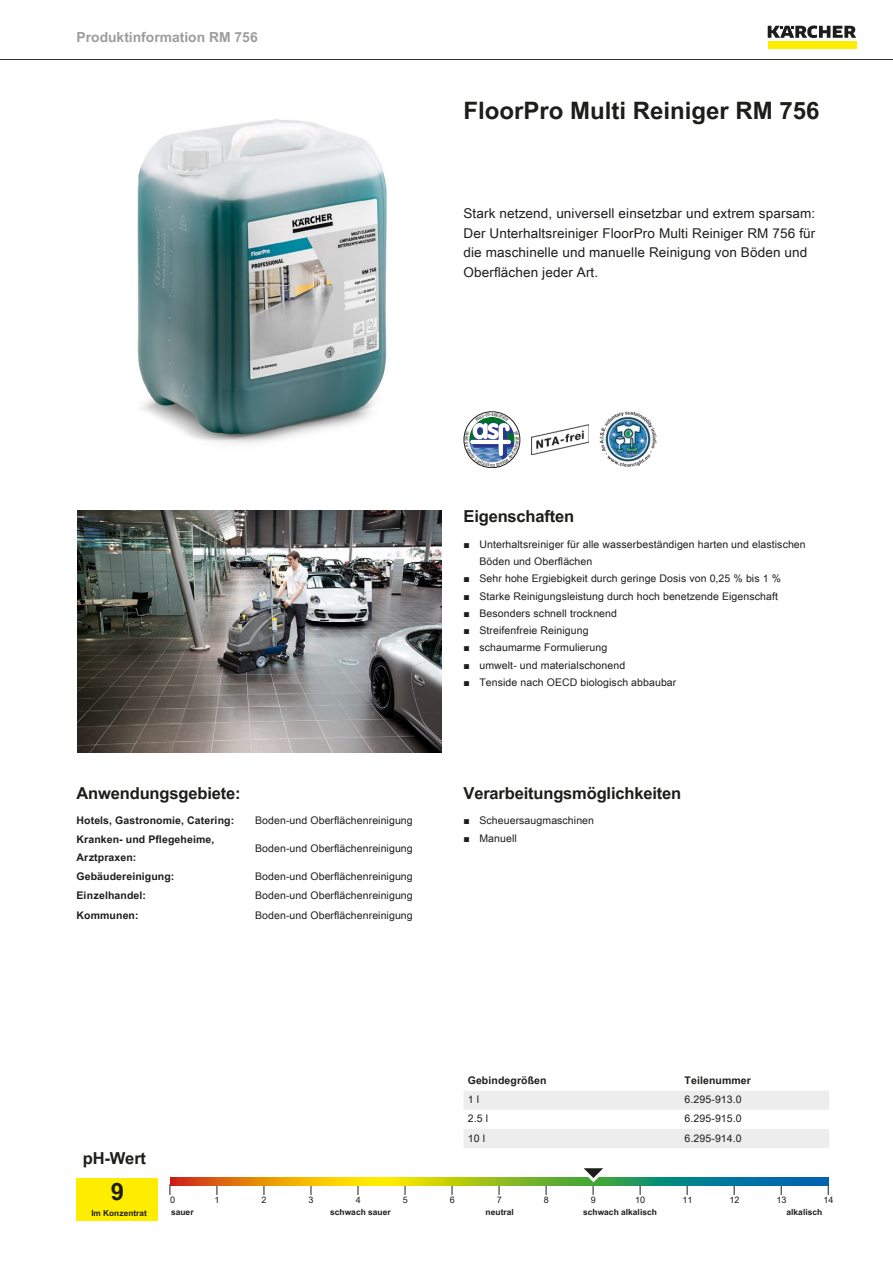
<style>
.page{position:relative;width:893px;height:1263px;background:#fff}
.page>*{position:absolute;margin:0;border:0;box-sizing:border-box;transform-origin:0 0}
.t1{font:700 24px "Arial Unicode MS";color:#1d1d1b}
.t2{font:700 16.5px "Arial Unicode MS";letter-spacing:-.01em;color:#1d1d1b}
.t3{font:700 13.8px "Arial Unicode MS";color:#9d9d9d}
.t4{font:13.5px/19.5px "Arial Unicode MS";letter-spacing:.01em;color:#1d1d1b}
.t5{font:10.5px/17.2px "Arial Unicode MS";letter-spacing:.01em;color:#1d1d1b}
.t6{font:700 10.5px/17.2px "Arial Unicode MS";letter-spacing:.01em;color:#1d1d1b}
.t7{font:9px "Arial Unicode MS";color:#1d1d1b}
.t8{font:700 8.4px "Arial Unicode MS";color:#1d1d1b}
.t9{font:700 8.25px "Arial Unicode MS";color:#1d1d1b}
.s1{font-family:"Arial"}
</style>
<div class="page">
<hr style="left:0;top:59px;width:893px;height:1px;background:#1d1d1b">
<div style="left:768px;top:42px;width:88px;height:7px;background:#ffed00"></div>
<svg style="left:768px;top:26px;width:88px;height:12px"></svg>
<img style="left:137px;top:119px;width:250px;height:325px">
<img style="left:531px;top:424px;width:57px;height:30px">
<img style="left:600px;top:411px;width:56px;height:56px">
<img style="left:78px;top:510px;width:363px;height:243px">
<div style="left:77px;top:1178px;width:81px;height:42px;background:#ffed00"></div>
<svg style="left:170px;top:1178px;width:658px;height:8px;background:#879c3a"></svg>
<svg style="left:576px;top:1168px;width:38px;height:27px"></svg>
<svg style="left:464px;top:1091px;width:365px;height:57px"></svg>
<svg style="left:464px;top:412px;width:56px;height:56px"></svg>
<h3 class="t3" style="left:77px;top:27px;width:183px">Produktinformation RM 756</h3>
<h1 class="t1" style="left:463px;top:93px;width:358px">FloorPro Multi Reiniger RM 756</h1>
<p class="t4" style="left:463px;top:203px;width:353px">Stark netzend, universell einsetzbar und extrem sparsam:<br>Der Unterhaltsreiniger FloorPro Multi Reiniger RM 756 für die maschinelle und manuelle Reinigung von Böden und Oberflächen jeder Art.</p>
<h2 class="t2" style="left:77px;top:780px;width:166px">Anwendungsgebiete:</h2>
<p class="t6" style="left:77px;top:812px;width:159px">Hotels, Gastronomie, Catering:</p>
<p class="t5" style="left:255px;top:811px;width:159px">Boden-und Oberflächenreinigung</p>
<p class="t6" style="left:77px;top:831px;width:139px">Kranken- und Pflegeheime,<br>Arztpraxen:</p>
<p class="t5" style="left:255px;top:839px;width:159px">Boden-und Oberflächenreinigung</p>
<p class="t6" style="left:77px;top:868px;width:99px">Gebäudereinigung:</p>
<p class="t5" style="left:255px;top:867px;width:159px">Boden-und Oberflächenreinigung</p>
<p class="t6" style="left:77px;top:887px;width:71px">Einzelhandel:</p>
<p class="t5" style="left:255px;top:887px;width:159px">Boden-und Oberflächenreinigung</p>
<p class="t6" style="left:77px;top:907px;width:64px">Kommunen:</p>
<p class="t5" style="left:255px;top:906px;width:159px">Boden-und Oberflächenreinigung</p>
<h2 class="t2" style="left:463px;top:504px;width:112px">Eigenschaften</h2>
<p class="t5" style="left:479px;top:535px;width:328px;text-indent:-16px"><span class="s1">■</span> Unterhaltsreiniger für alle wasserbeständigen harten und elastischen<br>Böden und Oberflächen</p>
<p class="t5" style="left:463px;top:570px;width:319px"><span class="s1">■</span> Sehr hohe Ergiebigkeit durch geringe Dosis von 0,25 % bis 1 %</p>
<p class="t5" style="left:463px;top:587px;width:316px"><span class="s1">■</span> Starke Reinigungsleistung durch hoch benetzende Eigenschaft</p>
<p class="t5" style="left:463px;top:604px;width:155px"><span class="s1">■</span> Besonders schnell trocknend</p>
<p class="t5" style="left:463px;top:622px;width:127px"><span class="s1">■</span> Streifenfreie Reinigung</p>
<p class="t5" style="left:463px;top:639px;width:145px"><span class="s1">■</span> schaumarme Formulierung</p>
<p class="t5" style="left:463px;top:656px;width:163px"><span class="s1">■</span> umwelt- und materialschonend</p>
<p class="t5" style="left:463px;top:673px;width:214px"><span class="s1">■</span> Tenside nach OECD biologisch abbaubar</p>
<h2 class="t2" style="left:463px;top:780px;width:219px">Verarbeitungsmöglichkeiten</h2>
<p class="t5" style="left:463px;top:812px;width:132px"><span class="s1">■</span> Scheuersaugmaschinen</p>
<p class="t5" style="left:463px;top:829px;width:55px"><span class="s1">■</span> Manuell</p>
<p class="t6" style="left:468px;top:1072px;width:80px">Gebindegrößen</p>
<p class="t6" style="left:685px;top:1072px;width:68px">Teilenummer</p>
<p class="t5" style="left:468px;top:1091px;width:13px">1 l</p>
<p class="t5" style="left:685px;top:1091px;width:59px">6.295-913.0</p>
<p class="t5" style="left:468px;top:1110px;width:22px">2.5 l</p>
<p class="t5" style="left:685px;top:1110px;width:59px">6.295-915.0</p>
<p class="t5" style="left:468px;top:1129px;width:19px">10 l</p>
<p class="t5" style="left:685px;top:1129px;width:59px">6.295-914.0</p>
<h2 class="t2" style="left:83px;top:1146px;width:65px">pH-Wert</h2>
<h1 class="t1" style="left:111px;top:1174px;width:15px">9</h1>
<p class="t7" style="left:170px;top:1193px;width:7px">0</p>
<p class="t7" style="left:215px;top:1193px;width:7px">1</p>
<p class="t7" style="left:262px;top:1193px;width:7px">2</p>
<p class="t7" style="left:309px;top:1193px;width:7px">3</p>
<p class="t7" style="left:356px;top:1193px;width:7px">4</p>
<p class="t7" style="left:403px;top:1193px;width:7px">5</p>
<p class="t7" style="left:450px;top:1193px;width:7px">6</p>
<p class="t7" style="left:497px;top:1193px;width:7px">7</p>
<p class="t7" style="left:544px;top:1193px;width:7px">8</p>
<p class="t7" style="left:591px;top:1193px;width:7px">9</p>
<p class="t7" style="left:635px;top:1193px;width:12px">10</p>
<p class="t7" style="left:682px;top:1193px;width:12px">11</p>
<p class="t7" style="left:729px;top:1193px;width:12px">12</p>
<p class="t7" style="left:776px;top:1193px;width:12px">13</p>
<p class="t7" style="left:823px;top:1193px;width:12px">14</p>
<p class="t9" style="left:91px;top:1207px;width:57px">Im Konzentrat</p>
<p class="t8" style="left:171px;top:1206px;width:24px">sauer</p>
<p class="t8" style="left:330px;top:1206px;width:62px">schwach sauer</p>
<p class="t8" style="left:486px;top:1206px;width:30px">neutral</p>
<p class="t8" style="left:583px;top:1206px;width:75px">schwach alkalisch</p>
<p class="t8" style="left:786px;top:1206px;width:37px">alkalisch</p>
</div>
